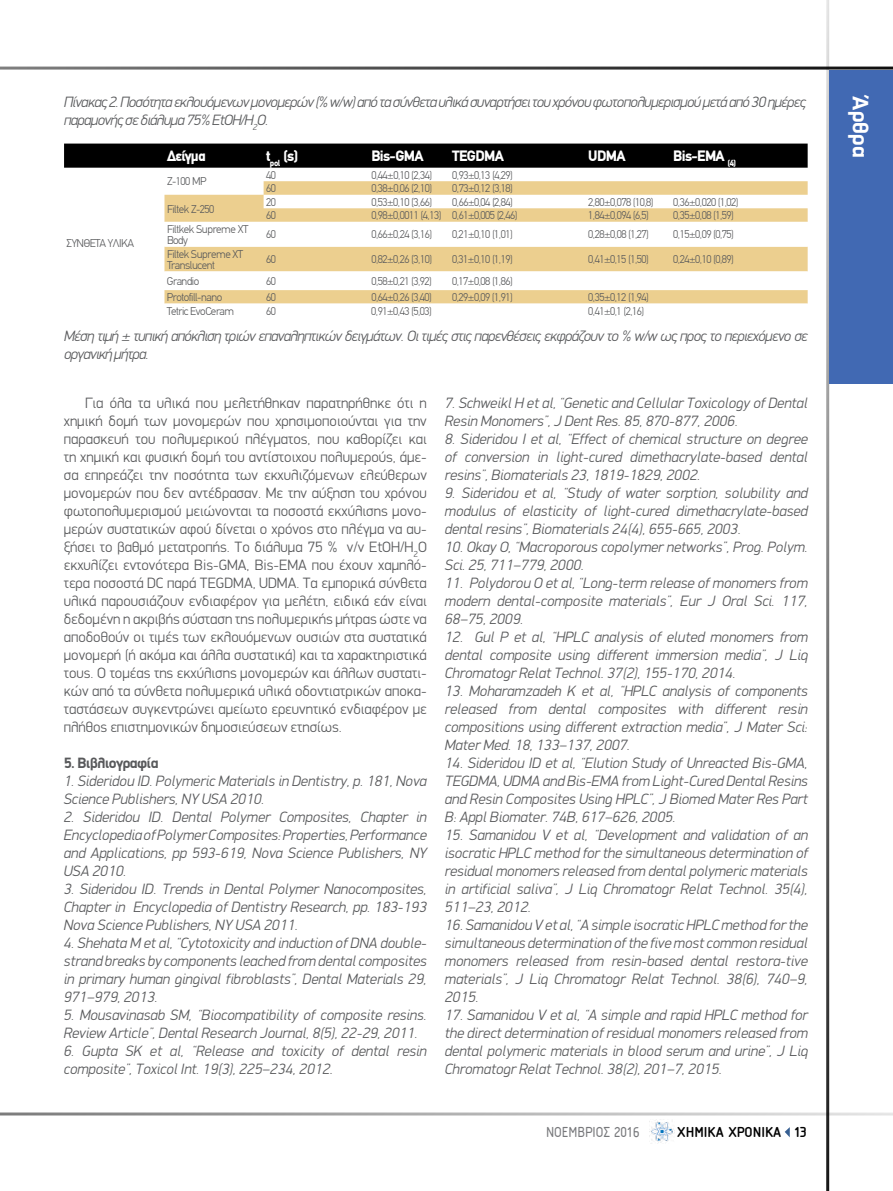
<style>
.page{position:relative;width:893px;height:1191px;background:#fff}
.page>*{position:absolute;margin:0;border:0;box-sizing:border-box;transform-origin:0 0}
.t1{font:700 22.5px "PF Din Display Pro";color:#fff}
.t2{font:italic 300 15px/18px "PF Din Display";color:#58595b;text-align:justify}
.t3{font:300 15px/18px "PF Din Display";color:#58595b;text-align:justify}
.t4{font:italic 300 15px/18px "PF Din Display";letter-spacing:-.04em;color:#58595b}
.t5{font:900 15px "PF Din Text";letter-spacing:-.04em;color:#fff}
.t6{font:700 15px "PF Isotext";color:#000}
.t7{font:700 15px "PF Din Display";letter-spacing:-.04em;color:#58595b}
.t8{font:15px "PF Isotext";color:#77787b}
.t9{font:300 11.25px/11.2px "PF Din Text";letter-spacing:-.04em;color:#58595b}
</style>
<div class="page">
<svg style="left:785px;top:1127px;width:5px;height:10px"></svg>
<hr style="left:0;top:67px;width:893px;height:3px;background:#000">
<hr style="left:0;top:1112px;width:893px;height:3px;background:#000">
<hr style="left:826px;top:0;width:3px;height:1191px;background:#000">
<img style="left:651px;top:1119px;width:23px;height:24px">
<div style="left:829px;top:70px;width:64px;height:313px;background:#4169b3"></div>
<div style="left:64px;top:144px;width:744px;height:24px;background:#000"></div>
<svg style="left:164px;top:181px;width:644px;height:41px;fill:#eccf8f"></svg>
<svg style="left:164px;top:246px;width:644px;height:58px;fill:#eccf8f"></svg>
<p class="t4" style="left:64px;top:93px;width:743px">Πίνακας 2. Ποσότητα εκλουόμενων μονομερών (% w/w) από τα σύνθετα υλικά συναρτήσει του χρόνου φωτοπολυμερισμού μετά από 30 ημέρες παραμονής σε διάλυμα 75% EtOH/H<sub>2</sub>O.</p>
<p class="t5" style="left:167px;top:147px;width:40px">Δείγμα</p>
<p class="t5" style="left:266px;top:147px;width:33px">t<sub>pol</sub> (s)</p>
<p class="t5" style="left:371px;top:147px;width:54px">Bis-GMA</p>
<p class="t5" style="left:452px;top:147px;width:53px">TEGDMA</p>
<p class="t5" style="left:588px;top:147px;width:39px">UDMA</p>
<p class="t5" style="left:673px;top:147px;width:64px">Bis-EMA <sub>(4)</sub></p>
<p class="t9" style="left:67px;top:237px;width:69px">ΣΥΝΘΕΤΑ ΥΛΙΚΑ</p>
<p class="t9" style="left:167px;top:176px;width:41px">Ζ-100 ΜΡ</p>
<p class="t9" style="left:167px;top:203px;width:49px">Filtek Z-250</p>
<p class="t9" style="left:266px;top:169px;width:11px">40</p>
<p class="t9" style="left:371px;top:169px;width:62px">0,44±0,10 (2,34)</p>
<p class="t9" style="left:452px;top:169px;width:62px">0,93±0,13 (4,29)</p>
<p class="t9" style="left:266px;top:183px;width:11px">60</p>
<p class="t9" style="left:371px;top:183px;width:62px">0,38±0,06 (2,10)</p>
<p class="t9" style="left:452px;top:183px;width:62px">0,73±0,12 (3,18)</p>
<p class="t9" style="left:266px;top:196px;width:11px">20</p>
<p class="t9" style="left:371px;top:196px;width:62px">0,53±0,10 (3,66)</p>
<p class="t9" style="left:452px;top:196px;width:62px">0,66±0,04 (2,84)</p>
<p class="t9" style="left:588px;top:196px;width:67px">2,80±0,078 (10,8)</p>
<p class="t9" style="left:673px;top:196px;width:67px">0,36±0,020 (1,02)</p>
<p class="t9" style="left:266px;top:210px;width:11px">60</p>
<p class="t9" style="left:371px;top:210px;width:148px">0,98±0,0011 (4,13) 0,61±0,005 (2,46)</p>
<p class="t9" style="left:588px;top:210px;width:62px">1,84±0,094 (6,5)</p>
<p class="t9" style="left:673px;top:210px;width:62px">0,35±0,08 (1,59)</p>
<p class="t9" style="left:167px;top:223px;width:83px">Filtkek Supreme XT<br>Body</p>
<p class="t9" style="left:266px;top:229px;width:11px">60</p>
<p class="t9" style="left:371px;top:229px;width:62px">0,66±0,24 (3,16)</p>
<p class="t9" style="left:452px;top:229px;width:62px">0,21±0,10 (1,01)</p>
<p class="t9" style="left:588px;top:229px;width:62px">0,28±0,08 (1,27)</p>
<p class="t9" style="left:673px;top:229px;width:62px">0,15±0,09 (0,75)</p>
<p class="t9" style="left:167px;top:248px;width:78px">Filtek Supreme XT<br>Translucent</p>
<p class="t9" style="left:266px;top:254px;width:11px">60</p>
<p class="t9" style="left:371px;top:254px;width:62px">0,82±0,26 (3,10)</p>
<p class="t9" style="left:452px;top:254px;width:62px">0,31±0,10 (1,19)</p>
<p class="t9" style="left:588px;top:254px;width:62px">0,41±0,15 (1,50)</p>
<p class="t9" style="left:673px;top:254px;width:62px">0,24±0,10 (0,89)</p>
<p class="t9" style="left:167px;top:275px;width:34px">Grandio</p>
<p class="t9" style="left:266px;top:275px;width:11px">60</p>
<p class="t9" style="left:371px;top:275px;width:62px">0,58±0,21 (3,92)</p>
<p class="t9" style="left:452px;top:275px;width:62px">0,17±0,08 (1,86)</p>
<p class="t9" style="left:167px;top:292px;width:57px">Protofill-nano</p>
<p class="t9" style="left:266px;top:292px;width:11px">60</p>
<p class="t9" style="left:371px;top:292px;width:62px">0,64±0,26 (3,40)</p>
<p class="t9" style="left:452px;top:292px;width:62px">0,29±0,09 (1,91)</p>
<p class="t9" style="left:588px;top:292px;width:62px">0,35±0,12 (1,94)</p>
<p class="t9" style="left:167px;top:305px;width:69px">Tetric EvoCeram</p>
<p class="t9" style="left:266px;top:305px;width:11px">60</p>
<p class="t9" style="left:371px;top:305px;width:62px">0,91±0,43 (5,03)</p>
<p class="t9" style="left:588px;top:305px;width:58px">0,41±0,1 (2,16)</p>
<p class="t4" style="left:64px;top:327px;width:745px">Μέση τιμή ± τυπική απόκλιση τριών επαναληπτικών δειγμάτων. Οι τιμές στις παρενθέσεις εκφράζουν το % w/w ως προς το περιεχόμενο σε οργανική μήτρα.</p>
<p class="t3" style="left:64px;top:394px;width:365px;text-indent:21px">Για όλα τα υλικά που μελετήθηκαν παρατηρήθηκε ότι η χημική δομή των μονομερών που χρησιμοποιούνται για την παρασκευή του πολυμερικού πλέγματος, που καθορίζει και τη χημική και φυσική δομή του αντίστοιχου πολυμερούς, άμε&shy;σα επηρεάζει την ποσότητα των εκχυλιζόμενων ελεύθερων μονομερών που δεν αντέδρασαν. Με την αύξηση του χρόνου φωτοπολυμερισμού μειώνονται τα ποσοστά εκχύλισης μονο&shy;μερών συστατικών αφού δίνεται ο χρόνος στο πλέγμα να αυ&shy;ξήσει το βαθμό μετατροπής. Το διάλυμα 75 % v/v EtOH/Η<sub>2</sub>Ο εκχυλίζει εντονότερα Bis-GMA, Bis-EMΑ που έχουν χαμηλό&shy;τερα ποσοστά DC παρά TEGDMA, UDMA. Τα εμπορικά σύνθετα υλικά παρουσιάζουν ενδιαφέρον για μελέτη, ειδικά εάν είναι δεδομένη η ακριβής σύσταση της πολυμερικής μήτρας ώστε να αποδοθούν οι τιμές των εκλουόμενων ουσιών στα συστατικά μονομερή (ή ακόμα και άλλα συστατικά) και τα χαρακτηριστικά τους. Ο τομέας της εκχύλισης μονομερών και άλλων συστατι&shy;κών από τα σύνθετα πολυμερικά υλικά οδοντιατρικών αποκα&shy;ταστάσεων συγκεντρώνει αμείωτο ερευνητικό ενδιαφέρον με πλήθος επιστημονικών δημοσιεύσεων ετησίως.</p>
<p class="t7" style="left:64px;top:754px;width:96px">5. Βιβλιογραφία</p>
<p class="t2" style="left:64px;top:772px;width:365px">1. Sideridou ID. Polymeric Materials in Dentistry, p. 181, Nova<br>Science Publishers, NY USA 2010.</p>
<p class="t2" style="left:64px;top:808px;width:365px">2. Sideridou ID. Dental Polymer Composites, Chapter in Encyclopedia of Polymer Composites: Properties, Performance and Applications, pp 593-619, Nova Science Publishers, NY USA 2010.</p>
<p class="t2" style="left:64px;top:880px;width:365px">3. Sideridou ID. Trends in Dental Polymer Nanocomposites, Chapter in Encyclopedia of Dentistry Research, pp. 183-193<br>Nova Science Publishers, NY USA 2011.</p>
<p class="t2" style="left:64px;top:934px;width:365px">4. Shehata M et al, “Cytotoxicity and induction of DNA double&shy;strand breaks by components leached from dental composites in primary human gingival fibroblasts”, Dental Materials 29, 971–979, 2013.</p>
<p class="t2" style="left:64px;top:1006px;width:365px">5. Mousavinasab SM, “Biocompatibility of composite resins.<br>Review Article”, Dental Research Journal, 8(5), 22-29, 2011.</p>
<p class="t2" style="left:64px;top:1042px;width:365px">6. Gupta SK et al, “Release and toxicity of dental resin composite”, Toxicol Int. 19(3), 225–234, 2012.</p>
<p class="t2" style="left:445px;top:394px;width:365px">7. Schweikl H et al, “Genetic and Cellular Toxicology of Dental<br>Resin Monomers”, J Dent Res. 85, 870-877, 2006.</p>
<p class="t2" style="left:445px;top:430px;width:365px">8. Sideridou I et al, “Effect of chemical structure on degree of conversion in light-cured dimethacrylate-based dental resins”, Biomaterials 23, 1819-1829, 2002.</p>
<p class="t2" style="left:445px;top:484px;width:365px">9. Sideridou et al, “Study of water sorption, solubility and modulus of elasticity of light-cured dimethacrylate-based dental resins”, Biomaterials 24(4), 655-665, 2003.</p>
<p class="t2" style="left:445px;top:538px;width:365px">10. Okay O, “Macroporous copolymer networks”, Prog. Polym.<br>Sci. 25, 711–779, 2000.</p>
<p class="t2" style="left:445px;top:574px;width:365px">11. Polydorou O et al, “Long-term release of monomers from modern dental-composite materials”, Eur J Oral Sci. 117, 68–75, 2009.</p>
<p class="t2" style="left:445px;top:628px;width:365px">12. Gul P et al, “HPLC analysis of eluted monomers from dental composite using different immersion media”, J Liq Chromatogr Relat Technol. 37(2), 155-170, 2014.</p>
<p class="t2" style="left:445px;top:682px;width:365px">13. Moharamzadeh K et al, “HPLC analysis of components released from dental composites with different resin compositions using different extraction media”, J Mater Sci:<br>Mater Med. 18, 133–137, 2007.</p>
<p class="t2" style="left:445px;top:754px;width:365px">14. Sideridou ID et al, “Elution Study of Unreacted Bis-GMA, TEGDMA, UDMA and Bis-EMA from Light-Cured Dental Resins and Resin Composites Using HPLC”, J Biomed Mater Res Part B: Appl Biomater. 74B, 617–626, 2005.</p>
<p class="t2" style="left:445px;top:826px;width:365px">15. Samanidou V et al, “Development and validation of an isocratic HPLC method for the simultaneous determination of residual monomers released from dental polymeric materials in artificial saliva”, J Liq Chromatogr Relat Technol. 35(4), 511–23, 2012.</p>
<p class="t2" style="left:445px;top:916px;width:365px">16. Samanidou V et al, “A simple isocratic HPLC method for the simultaneous determination of the five most common residual monomers released from resin-based dental restora-tive materials”, J Liq Chromatogr Relat Technol. 38(6), 740–9, 2015.</p>
<p class="t2" style="left:445px;top:1006px;width:365px">17. Samanidou V et al, “A simple and rapid HPLC method for the direct determination of residual monomers released from dental polymeric materials in blood serum and urine”, J Liq Chromatogr Relat Technol. 38(2), 201–7, 2015.</p>
<p class="t8" style="left:546px;top:1124px;width:95px">ΝΟΕΜΒΡΙΟΣ 2016</p>
<p class="t6" style="left:677px;top:1124px;width:131px">ΧΗΜΙΚΑ ΧΡΟΝΙΚΑ 13</p>
<h1 class="t1" style="left:874px;top:96px;width:63px;rotate:90deg">Άρθρα</h1>
</div>
